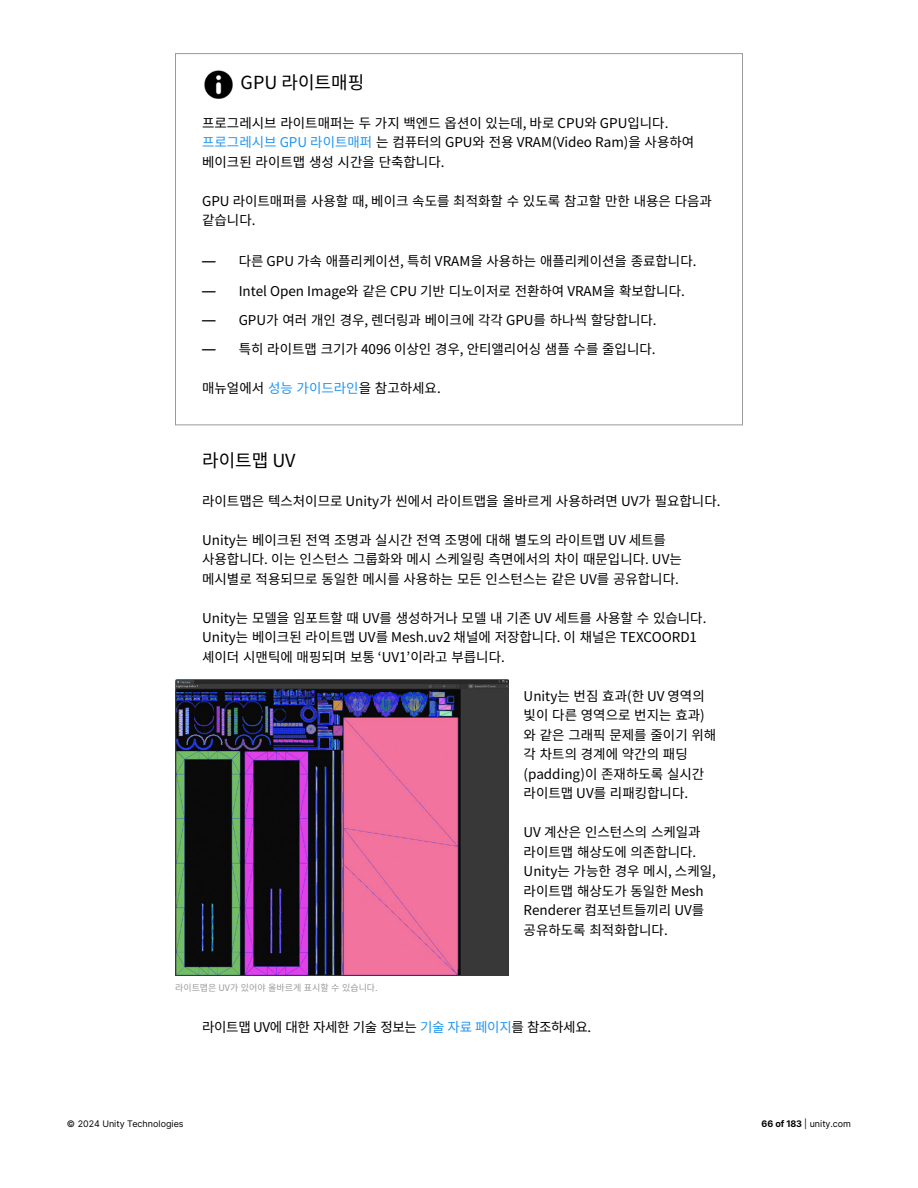
<style>
.page{position:relative;width:918px;height:1188px;background:#fff}
.page>*{position:absolute;margin:0;border:0;box-sizing:border-box;transform-origin:0 0}
.t1{font:18px "Noto Sans CJ Kkr";color:#000}
.t2{font:13.5px/19.5px "Noto Sans CJ Kkr";color:#000}
.t3{font:13.5px "Noto Sans CJ Kkr";letter-spacing:-.025em;color:#000}
.t4{font:9px "Inter";color:#000}
.t5{font:9px "Noto Sans CJ Kkr";color:#999}
.s1{color:#2196f3}
.s2{font-family:"Inter";font-weight:500}
.s3{font-weight:700}
</style>
<div class="page">
<img style="left:204px;top:70px;width:29px;height:29px">
<img style="left:175px;top:679px;width:334px;height:296px">
<h1 class="t1" style="left:241px;top:72px;width:125px">GPU 라이트매핑</h1>
<p class="t2" style="left:202px;top:113px;width:494px">프로그레시브 라이트매퍼는 두 가지 백엔드 옵션이 있는데, 바로 CPU와 GPU입니다. <span class="s1">프로그레시브 GPU 라이트매퍼</span> 는 컴퓨터의 GPU와 전용 VRAM(Video Ram)을 사용하여 베이크된 라이트맵 생성 시간을 단축합니다.</p>
<p class="t2" style="left:202px;top:191px;width:511px">GPU 라이트매퍼를 사용할 때, 베이크 속도를 최적화할 수 있도록 참고할 만한 내용은 다음과 같습니다.</p>
<p class="t2" style="left:202px;top:252px;width:494px"><span class="s2">—</span> 다른 GPU 가속 애플리케이션, 특히 VRAM을 사용하는 애플리케이션을 종료합니다.</p>
<p class="t2" style="left:202px;top:281px;width:482px"><span class="s2">—</span> Intel Open Image와 같은 CPU 기반 디노이저로 전환하여 VRAM을 확보합니다.</p>
<p class="t2" style="left:202px;top:311px;width:454px"><span class="s2">—</span> GPU가 여러 개인 경우, 렌더링과 베이크에 각각 GPU를 하나씩 할당합니다.</p>
<p class="t2" style="left:202px;top:340px;width:453px"><span class="s2">—</span> 특히 라이트맵 크기가 4096 이상인 경우, 안티앨리어싱 샘플 수를 줄입니다.</p>
<p class="t2" style="left:202px;top:379px;width:238px">매뉴얼에서 <span class="s1">성능 가이드라인</span>을 참고하세요.</p>
<h1 class="t1" style="left:202px;top:450px;width:95px">라이트맵 UV</h1>
<p class="t2" style="left:202px;top:491px;width:518px">라이트맵은 텍스처이므로 Unity가 씬에서 라이트맵을 올바르게 사용하려면 UV가 필요합니다.</p>
<p class="t2" style="left:202px;top:530px;width:481px">Unity는 베이크된 전역 조명과 실시간 전역 조명에 대해 별도의 라이트맵 UV 세트를 사용합니다. 이는 인스턴스 그룹화와 메시 스케일링 측면에서의 차이 때문입니다. UV는 메시별로 적용되므로 동일한 메시를 사용하는 모든 인스턴스는 같은 UV를 공유합니다.</p>
<p class="t2" style="left:202px;top:608px;width:504px">Unity는 모델을 임포트할 때 UV를 생성하거나 모델 내 기존 UV 세트를 사용할 수 있습니다.<br>Unity는 베이크된 라이트맵 UV를 Mesh.uv2 채널에 저장합니다. 이 채널은 TEXCOORD1 셰이더 시맨틱에 매핑되며 보통 ‘UV1’이라고 부릅니다.</p>
<p class="t2" style="left:524px;top:686px;width:194px">Unity는 번짐 효과(한 UV 영역의 빛이 다른 영역으로 번지는 효과) 와 같은 그래픽 문제를 줄이기 위해 각 차트의 경계에 약간의 패딩 (padding)이 존재하도록 실시간 라이트맵 UV를 리패킹합니다.</p>
<p class="t2" style="left:524px;top:823px;width:194px">UV 계산은 인스턴스의 스케일과 라이트맵 해상도에 의존합니다.<br>Unity는 가능한 경우 메시, 스케일, 라이트맵 해상도가 동일한 Mesh<br>Renderer 컴포넌트들끼리 UV를 공유하도록 최적화합니다.</p>
<p class="t5" style="left:175px;top:982px;width:203px">라이트맵은 UV가 있어야 올바르게 표시할 수 있습니다.</p>
<p class="t3" style="left:202px;top:1020px;width:389px">라이트맵 UV에 대한 자세한 기술 정보는 <span class="s1">기술 자료 페이지</span>를 참조하세요.</p>
<p class="t4" style="left:67px;top:1117px;width:118px">© 2024 Unity Technologies</p>
<p class="t4" style="left:762px;top:1117px;width:91px"><span class="s3">66 of 183</span> | unity.com</p>
</div>
